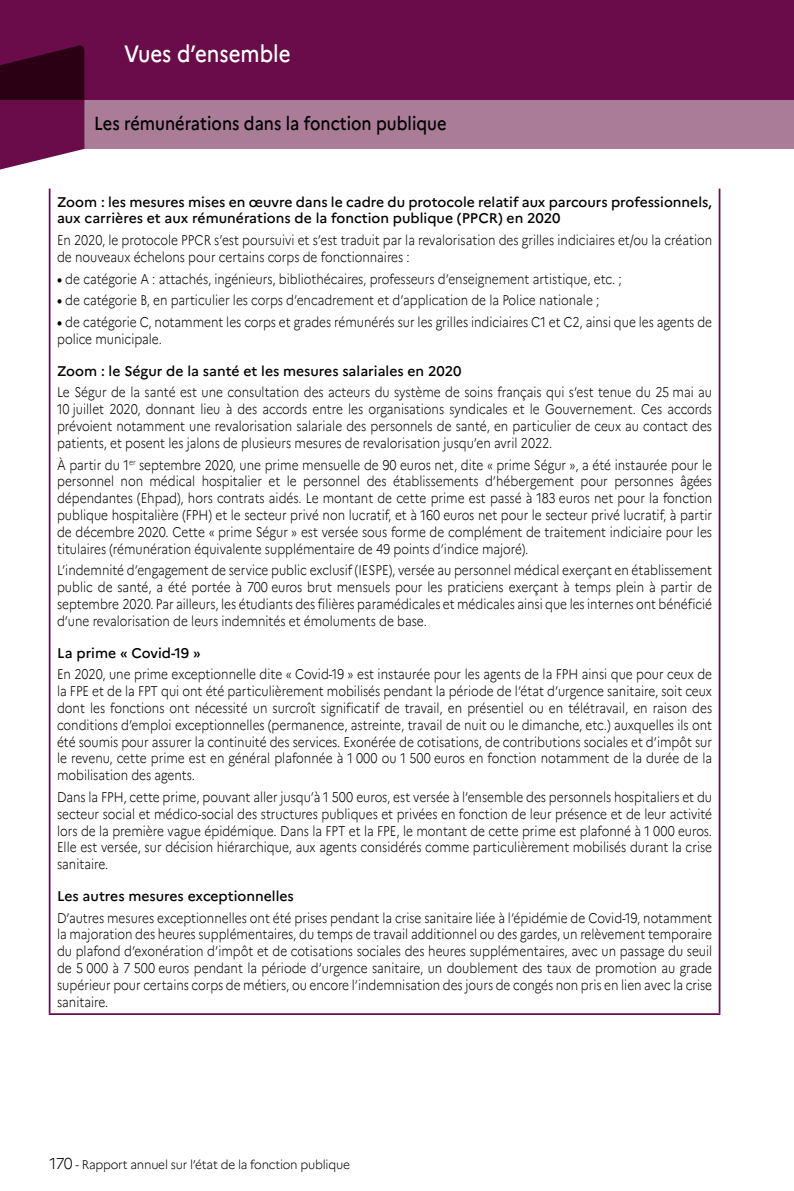
<style>
.page{position:relative;width:794px;height:1191px;background:#fff}
.page>*{position:absolute;margin:0;border:0;box-sizing:border-box;transform-origin:0 0}
.t1{font:500 23.62px "Marianne";color:#fff;scale:.87 1}
.t2{font:500 18.9px "Marianne";color:#000;scale:.87 1}
._06_Encadre_TC{font:300 14px/16.8px "Marianne";color:#000;text-align:justify;scale:.85 1}
._06_Encadre_Sous-tit{font:500 14px/16.8px "Marianne";color:#000}
.t3{font:300 12.6px "Marianne";letter-spacing:-.02em;color:#000;scale:.94 1}
.s1{font-weight:700}
.s2{font-size:15.75px}
</style>
<div class="page">
<div style="left:84px;top:99px;width:710px;height:50px;background:#ab7c98"></div>
<div style="left:0;top:0;width:794px;height:99px;background:#690c49"></div>
<svg style="left:0;top:45px;width:84px;height:125px"></svg>
<hr style="left:49px;top:189px;width:1px;height:824px;background:#690c49">
<hr style="left:718px;top:189px;width:2px;height:824px;background:#690c49">
<hr style="left:49px;top:1013px;width:671px;height:2px;background:#690c49">
<h1 class="t1" style="left:124px;top:39px;width:193px">Vues d’ensemble</h1>
<h2 class="t2" style="left:94px;top:112px;width:406px">Les rémunérations dans la fonction publique</h2>
<p class="_06_Encadre_Sous-tit" style="left:57px;top:193px;width:656px">Zoom : les mesures mises en œuvre dans le cadre du protocole relatif aux parcours professionnels, aux carrières et aux rémunérations de la fonction publique (PPCR) en 2020</p>
<p class="_06_Encadre_TC" style="left:57px;top:232px;width:772px">En 2020, le protocole PPCR s’est poursuivi et s’est traduit par la revalorisation des grilles indiciaires et/ou la création de nouveaux échelons pour certains corps de fonctionnaires :</p>
<p class="_06_Encadre_TC" style="left:57px;top:270px;width:666px"><span class="s1">•</span> de catégorie A : attachés, ingénieurs, bibliothécaires, professeurs d’enseignement artistique, etc. ;</p>
<p class="_06_Encadre_TC" style="left:57px;top:292px;width:639px"><span class="s1">•</span> de catégorie B, en particulier les corps d’encadrement et d’application de la Police nationale ;</p>
<p class="_06_Encadre_TC" style="left:57px;top:314px;width:772px"><span class="s1">•</span> de catégorie C, notamment les corps et grades rémunérés sur les grilles indiciaires C1 et C2, ainsi que les agents de police municipale.</p>
<p class="_06_Encadre_Sous-tit" style="left:57px;top:362px;width:406px">Zoom : le Ségur de la santé et les mesures salariales en 2020</p>
<p class="_06_Encadre_TC" style="left:57px;top:384px;width:772px">Le Ségur de la santé est une consultation des acteurs du système de soins français qui s’est tenue du 25 mai au 10 juillet 2020, donnant lieu à des accords entre les organisations syndicales et le Gouvernement. Ces accords prévoient notamment une revalorisation salariale des personnels de santé, en particulier de ceux au contact des patients, et posent les jalons de plusieurs mesures de revalorisation jusqu’en avril 2022.</p>
<p class="_06_Encadre_TC" style="left:57px;top:456px;width:772px">À partir du 1<sup>er</sup> septembre 2020, une prime mensuelle de 90 euros net, dite « prime Ségur », a été instaurée pour le personnel non médical hospitalier et le personnel des établissements d’hébergement pour personnes âgées dépendantes (Ehpad), hors contrats aidés. Le montant de cette prime est passé à 183 euros net pour la fonction publique hospitalière (FPH) et le secteur privé non lucratif, et à 160 euros net pour le secteur privé lucratif, à partir de décembre 2020. Cette « prime Ségur » est versée sous forme de complément de traitement indiciaire pour les titulaires (rémunération équivalente supplémentaire de 49 points d’indice majoré).</p>
<p class="_06_Encadre_TC" style="left:57px;top:562px;width:772px">L’indemnité d’engagement de service public exclusif (IESPE), versée au personnel médical exerçant en établissement public de santé, a été portée à 700 euros brut mensuels pour les praticiens exerçant à temps plein à partir de septembre 2020. Par ailleurs, les étudiants des filières paramédicales et médicales ainsi que les internes ont bénéficié d’une revalorisation de leurs indemnités et émoluments de base.</p>
<p class="_06_Encadre_Sous-tit" style="left:57px;top:644px;width:145px">La prime « Covid-19 »</p>
<p class="_06_Encadre_TC" style="left:57px;top:666px;width:772px">En 2020, une prime exceptionnelle dite « Covid-19 » est instaurée pour les agents de la FPH ainsi que pour ceux de la FPE et de la FPT qui ont été particulièrement mobilisés pendant la période de l’état d’urgence sanitaire, soit ceux dont les fonctions ont nécessité un surcroît significatif de travail, en présentiel ou en télétravail, en raison des conditions d’emploi exceptionnelles (permanence, astreinte, travail de nuit ou le dimanche, etc.) auxquelles ils ont été soumis pour assurer la continuité des services. Exonérée de cotisations, de contributions sociales et d’impôt sur le revenu, cette prime est en général plafonnée à 1 000 ou 1 500 euros en fonction notamment de la durée de la mobilisation des agents.</p>
<p class="_06_Encadre_TC" style="left:57px;top:788px;width:772px">Dans la FPH, cette prime, pouvant aller jusqu’à 1 500 euros, est versée à l’ensemble des personnels hospitaliers et du secteur social et médico-social des structures publiques et privées en fonction de leur présence et de leur activité lors de la première vague épidémique. Dans la FPT et la FPE, le montant de cette prime est plafonné à 1 000 euros.<br>Elle est versée, sur décision hiérarchique, aux agents considérés comme particulièrement mobilisés durant la crise sanitaire.</p>
<p class="_06_Encadre_Sous-tit" style="left:57px;top:887px;width:238px">Les autres mesures exceptionnelles</p>
<p class="_06_Encadre_TC" style="left:57px;top:909px;width:772px">D’autres mesures exceptionnelles ont été prises pendant la crise sanitaire liée à l’épidémie de Covid-19, notamment la majoration des heures supplémentaires, du temps de travail additionnel ou des gardes, un relèvement temporaire du plafond d’exonération d’impôt et de cotisations sociales des heures supplémentaires, avec un passage du seuil de 5 000 à 7 500 euros pendant la période d’urgence sanitaire, un doublement des taux de promotion au grade supérieur pour certains corps de métiers, ou encore l’indemnisation des jours de congés non pris en lien avec la crise sanitaire.</p>
<p class="t3" style="left:50px;top:1157px;width:321px"><span class="s2">170</span> - Rapport annuel sur l’état de la fonction publique</p>
</div>
